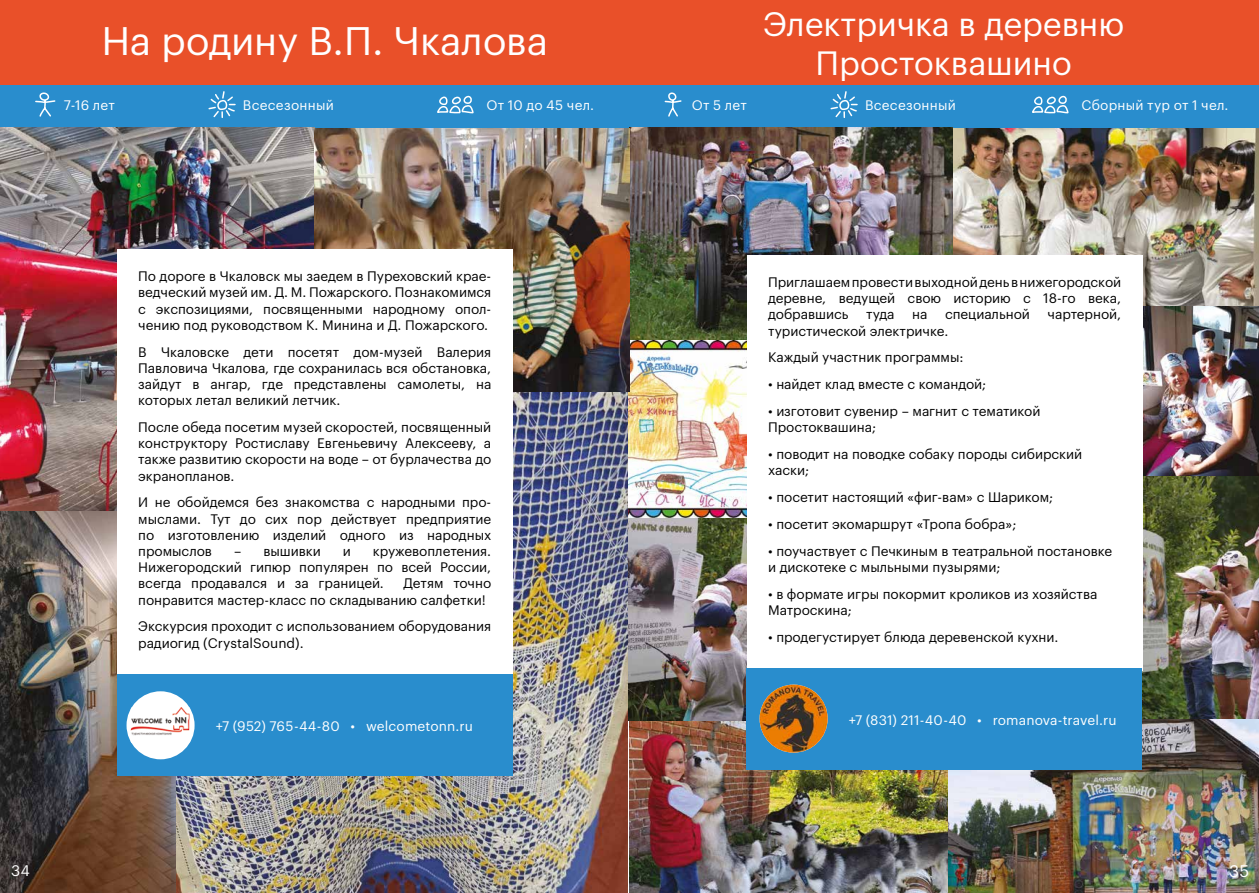
<style>
.page{position:relative;width:1259px;height:893px;background:#fff}
.page>*{position:absolute;margin:0;border:0;box-sizing:border-box;transform-origin:0 0}
.t1{font:39px "Graphik LCG";color:#fff}
.t2{font:33px/39px "Graphik LCG";color:#fff;text-align:center}
.t3{font:16.5px "Graphik LCG";color:#fff}
.t4{font:15px "Graphik LCG";color:#fff}
.t5{font:13.5px/16.2px "Graphik LCG";color:#000}
.t6{font:13.5px "Graphik LCG";letter-spacing:.02em;color:#fff}
</style>
<div class="page">
<img style="left:0;top:510px;width:176px;height:383px">
<img style="left:176px;top:391px;width:451px;height:502px">
<div style="left:0;top:0;width:1259px;height:85px;background:#e95029"></div>
<div style="left:0;top:85px;width:1259px;height:44px;background:#298dcd"></div>
<svg style="left:208px;top:91px;width:28px;height:27px"></svg>
<svg style="left:830px;top:91px;width:28px;height:27px"></svg>
<svg style="left:437px;top:95px;width:37px;height:19px"></svg>
<svg style="left:1032px;top:95px;width:37px;height:19px"></svg>
<img style="left:952px;top:129px;width:307px;height:177px">
<img style="left:629px;top:721px;width:630px;height:172px">
<img style="left:629px;top:128px;width:323px;height:212px">
<img style="left:1143px;top:306px;width:116px;height:170px">
<img style="left:1142px;top:476px;width:117px;height:245px">
<img style="left:628px;top:517px;width:119px;height:204px">
<img style="left:628px;top:340px;width:119px;height:177px">
<img style="left:0;top:128px;width:315px;height:382px">
<img style="left:315px;top:129px;width:314px;height:262px">
<svg style="left:35px;top:92px;width:21px;height:25px"></svg>
<svg style="left:664px;top:92px;width:18px;height:25px"></svg>
<div style="left:117px;top:249px;width:395px;height:426px;background:#fff"></div>
<div style="left:117px;top:675px;width:395px;height:101px;background:#298dcd"></div>
<div style="left:126px;top:691px;width:69px;height:68px;background:#fff;border-radius:50%"></div>
<img style="left:131px;top:707px;width:58px;height:36px">
<div style="left:747px;top:255px;width:395px;height:415px;background:#fff"></div>
<div style="left:746px;top:669px;width:396px;height:101px;background:#298dcd"></div>
<img style="left:759px;top:685px;width:68px;height:68px;border-radius:34px">
<h1 class="t1" style="left:101px;top:12px;width:448px">На родину В.П. Чкалова</h1>
<h2 class="t2" style="left:763px;top:1px;width:363px">Электричка в деревню<br>Простоквашино</h2>
<p class="t6" style="left:64px;top:95px;width:53px">7-16 лет</p>
<p class="t6" style="left:243px;top:95px;width:92px">Всесезонный</p>
<p class="t6" style="left:486px;top:95px;width:109px">От 10 до 45 чел.</p>
<p class="t6" style="left:691px;top:95px;width:57px">От 5 лет</p>
<p class="t6" style="left:865px;top:95px;width:92px">Всесезонный</p>
<p class="t6" style="left:1081px;top:95px;width:149px">Сборный тур от 1 чел.</p>
<p class="t5" style="left:138px;top:267px;width:354px;text-align:justify">По дороге в Чкаловск мы заедем в Пуреховский крае&shy;ведческий музей им. Д. М. Пожарского. Познакомимся с экспозициями, посвященными народному опол&shy;чению под руководством К. Минина и Д. Пожарского.</p>
<p class="t5" style="left:138px;top:342px;width:354px;text-align:justify">В Чкаловске дети посетят дом-музей Валерия Павловича Чкалова, где сохранилась вся обстановка, зайдут в ангар, где представлены самолеты, на которых летал великий летчик.</p>
<p class="t5" style="left:138px;top:418px;width:354px;text-align:justify">После обеда посетим музей скоростей, посвященный конструктору Ростиславу Евгеньевичу Алексееву, а также развитию скорости на воде – от бурлачества до экранопланов.</p>
<p class="t5" style="left:138px;top:493px;width:354px;text-align:justify">И не обойдемся без знакомства с народными про&shy;мыслами. Тут до сих пор действует предприятие по изготовлению изделий одного из народных промыслов</p>
<p class="t5" style="left:138px;top:542px;width:354px;text-align:justify;text-indent:235px">кружевоплетения.<br>Нижегородский гипюр популярен по всей России, всегда продавался и за границей.</p>
<p class="t5" style="left:234px;top:542px;width:88px">– вышивки</p>
<p class="t5" style="left:343px;top:542px;width:9px">и</p>
<p class="t5" style="left:138px;top:574px;width:354px;text-indent:265px">Детям точно понравится мастер-класс по складыванию салфетки!</p>
<p class="t5" style="left:138px;top:617px;width:354px">Экскурсия проходит с использованием оборудования радиогид (CrystalSound).</p>
<p class="t6" style="left:216px;top:716px;width:258px">+7 (952) 765-44-80 • welcometonn.ru</p>
<p class="t5" style="left:768px;top:273px;width:354px;text-align:justify">Приглашаем провести выходной день в нижегородской деревне, ведущей свою историю с 18-го века, добравшись</p>
<p class="t5" style="left:866px;top:305px;width:30px">туда</p>
<p class="t5" style="left:912px;top:305px;width:17px">на</p>
<p class="t5" style="left:945px;top:305px;width:86px">специальной</p>
<p class="t5" style="left:1047px;top:305px;width:75px">чартерной,</p>
<p class="t5" style="left:768px;top:316px;width:197px;line-height:26.8px">туристической электричке.<br>Каждый участник программы:</p>
<p class="t5" style="left:768px;top:375px;width:220px">• найдет клад вместе с командой;</p>
<p class="t5" style="left:768px;top:402px;width:274px">• изготовит сувенир – магнит с тематикой<br>Простоквашина;</p>
<p class="t5" style="left:768px;top:445px;width:316px">• поводит на поводке собаку породы сибирский хаски;</p>
<p class="t5" style="left:768px;top:488px;width:287px">• посетит настоящий «фиг-вам» с Шариком;</p>
<p class="t5" style="left:768px;top:515px;width:250px">• посетит экомаршрут «Тропа бобра»;</p>
<p class="t5" style="left:768px;top:542px;width:345px">• поучаствует с Печкиным в театральной постановке и дискотеке с мыльными пузырями;</p>
<p class="t5" style="left:768px;top:585px;width:331px">• в формате игры покормит кроликов из хозяйства<br>Матроскина;</p>
<p class="t5" style="left:768px;top:628px;width:292px">• продегустирует блюда деревенской кухни.</p>
<p class="t6" style="left:849px;top:710px;width:269px">+7 (831) 211-40-40 • romanova-travel.ru</p>
<p class="t4" style="left:11px;top:859px;width:20px">34</p>
<p class="t3" style="left:1229px;top:858px;width:22px">35</p>
</div>
